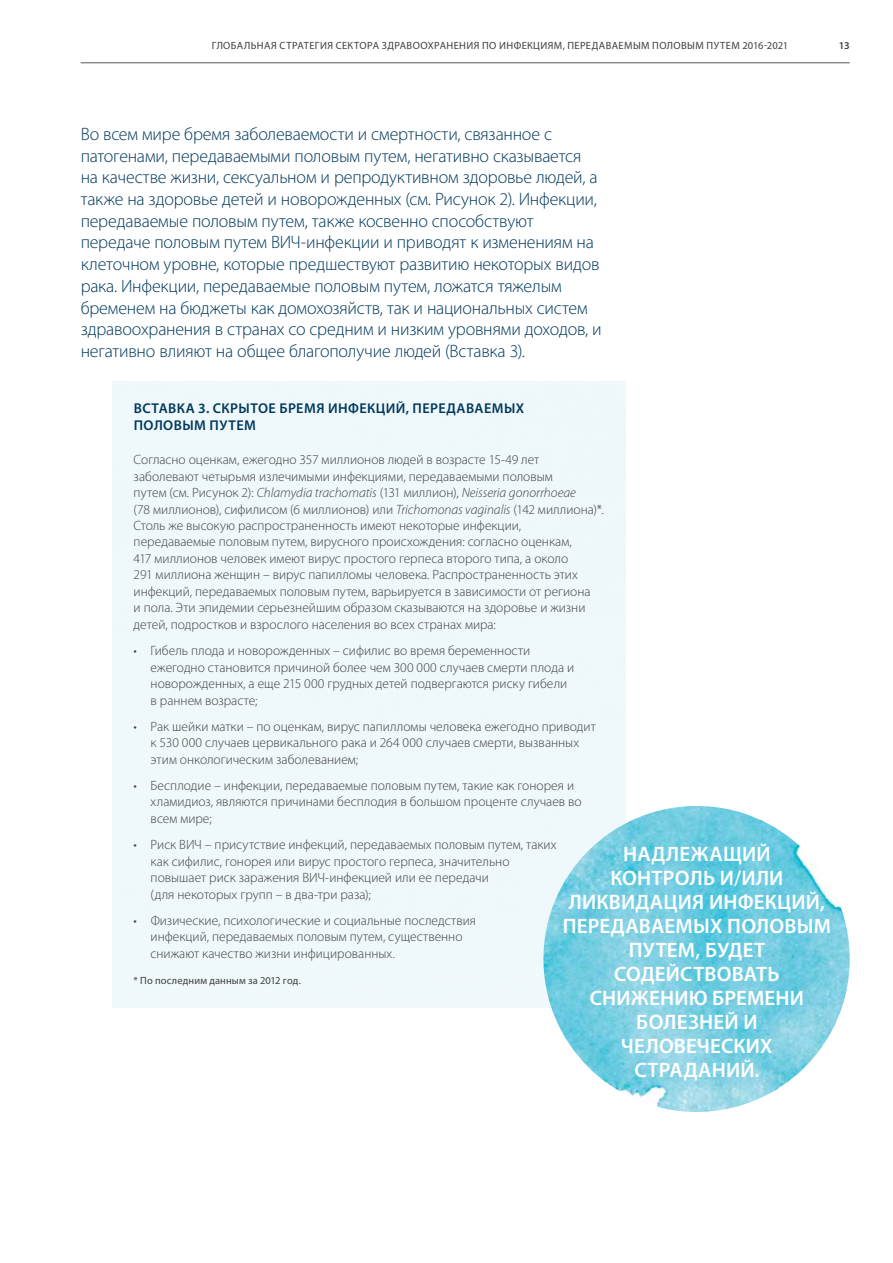
<style>
.page{position:relative;width:893px;height:1263px;background:#fff}
.page>*{position:absolute;margin:0;border:0;box-sizing:border-box;transform-origin:0 0}
.t1{font:600 21px/24px "Myriad Pro";letter-spacing:.01em;color:#fff;text-align:center}
.t2{font:300 18px/21.8px "Myriad Pro";letter-spacing:-.01em;color:#00395c}
.t3{font:600 14.25px/17.2px "Myriad Pro";letter-spacing:.03em;color:#00395c}
.t4{font:300 13.5px/16.5px "Myriad Pro";color:#404041}
.t5{font:10.5px "Myriad Pro";letter-spacing:.035em;color:#404041}
.t6{font:10.5px "Myriad Pro";letter-spacing:.015em;color:#404041}
.t7{font:600 10.5px "Myriad Pro";color:#404041}
.s1{font-style:italic}
</style>
<div class="page">
<hr style="left:81px;top:63px;width:769px;height:1px;background:#555658">
<img style="left:543px;top:806px;width:307px;height:306px;border-radius:50%">
<p class="t5" style="left:212px;top:42px;width:578px">ГЛОБАЛЬНАЯ СТРАТЕГИЯ СЕКТОРА ЗДРАВООХРАНЕНИЯ ПО ИНФЕКЦИЯМ, ПЕРЕДАВАЕМЫМ ПОЛОВЫМ ПУТЕМ 2016-2021</p>
<p class="t7" style="left:839px;top:39px;width:12px">13</p>
<p class="t2" style="left:81px;top:124px;width:522px">Во всем мире бремя заболеваемости и смертности, связанное с патогенами, передаваемыми половым путем, негативно сказывается на качестве жизни, сексуальном и репродуктивном здоровье людей, а также на здоровье детей и новорожденных (см. Рисунок 2). Инфекции, передаваемые половым путем, также косвенно способствуют передаче половым путем ВИЧ-инфекции и приводят к изменениям на клеточном уровне, которые предшествуют развитию некоторых видов рака. Инфекции, передаваемые половым путем, ложатся тяжелым бременем на бюджеты как домохозяйств, так и национальных систем здравоохранения в странах со средним и низким уровнями доходов, и негативно влияют на общее благополучие людей (Вставка 3).</p>
<p class="t3" style="left:134px;top:400px;width:392px">ВСТАВКА 3. СКРЫТОЕ БРЕМЯ ИНФЕКЦИЙ, ПЕРЕДАВАЕМЫХ<br>ПОЛОВЫМ ПУТЕМ</p>
<p class="t4" style="left:134px;top:452px;width:472px">Согласно оценкам, ежегодно 357 миллионов людей в возрасте 15-49 лет заболевают четырьмя излечимыми инфекциями, передаваемыми половым<br>путем (см. Рисунок 2): <span class="s1">Chlamydia trachomatis</span> (131 миллион), <span class="s1">Neisseria gonorrhoeae<br></span>(78 миллионов), сифилисом (6 миллионов) или <span class="s1">Trichomonas vaginalis</span> (142 миллиона)*.<br>Столь же высокую распространенность имеют некоторые инфекции, передаваемые половым путем, вирусного происхождения: согласно оценкам,<br>417 миллионов человек имеют вирус простого герпеса второго типа, а около<br>291 миллиона женщин – вирус папилломы человека. Распространенность этих инфекций, передаваемых половым путем, варьируется в зависимости от региона<br>и пола. Эти эпидемии серьезнейшим образом сказываются на здоровье и жизни детей, подростков и взрослого населения во всех странах мира:</p>
<p class="t4" style="left:151px;top:643px;width:425px;text-indent:-17px">• Гибель плода и новорожденных – сифилис во время беременности ежегодно становится причиной более чем 300 000 случаев смерти плода и новорожденных, а еще 215 000 грудных детей подвергаются риску гибели в раннем возрасте;</p>
<p class="t4" style="left:151px;top:719px;width:447px;text-indent:-17px">• Рак шейки матки – по оценкам, вирус папилломы человека ежегодно приводит к 530 000 случаев цервикального рака и 264 000 случаев смерти, вызванных этим онкологическим заболеванием;</p>
<p class="t4" style="left:151px;top:778px;width:432px;text-indent:-17px">• Бесплодие – инфекции, передаваемые половым путем, такие как гонорея и хламидиоз, являются причинами бесплодия в большом проценте случаев во всем мире;</p>
<p class="t4" style="left:151px;top:837px;width:407px;text-indent:-17px">• Риск ВИЧ – присутствие инфекций, передаваемых половым путем, таких как сифилис, гонорея или вирус простого герпеса, значительно повышает риск заражения ВИЧ-инфекцией или ее передачи<br>(для некоторых групп – в два-три раза);</p>
<p class="t4" style="left:151px;top:913px;width:327px;text-indent:-17px">• Физические, психологические и социальные последствия инфекций, передаваемых половым путем, существенно снижают качество жизни инфицированных.</p>
<p class="t6" style="left:134px;top:977px;width:169px">* По последним данным за 2012 год.</p>
<h1 class="t1" style="left:563px;top:842px;width:270px">НАДЛЕЖАЩИЙ<br>КОНТРОЛЬ И/ИЛИ<br>ЛИКВИДАЦИЯ ИНФЕКЦИЙ,<br>ПЕРЕДАВАЕМЫХ ПОЛОВЫМ<br>ПУТЕМ, БУДЕТ<br>СОДЕЙСТВОВАТЬ<br>СНИЖЕНИЮ БРЕМЕНИ<br>БОЛЕЗНЕЙ И<br>ЧЕЛОВЕЧЕСКИХ<br>СТРАДАНИЙ.</h1>
</div>
